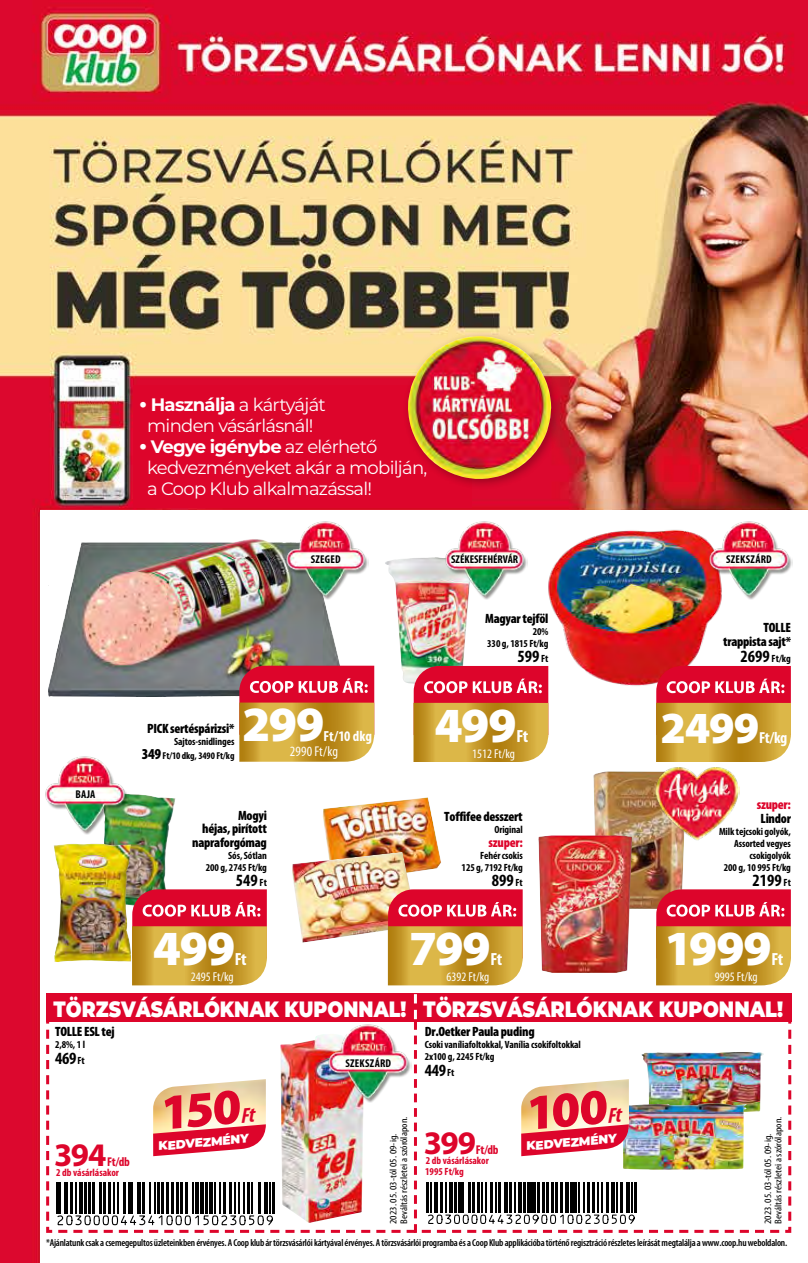
<style>
.page{position:relative;width:808px;height:1263px;background:#fff}
.page>*{position:absolute;margin:0;border:0;box-sizing:border-box;transform-origin:0 0}
.t1{font:900 49.5px "Myriad Pro";color:#fff}
.t2{font:900 49.35px "Myriad Pro";letter-spacing:-.02em;color:#fff}
.t3{font:900 44.7px "Myriad Pro";color:#fff}
.t4{font:700 33px "Myriad Pro";letter-spacing:-.04em;color:#dd052b}
.t5{font:900 22.2px "Montserrat";color:#fff;scale:.85 1}
.t6{font:18px/21px "Montserrat";letter-spacing:-.04em;color:#fff;text-align:center}
.t7{font:700 condensed 17.7px "Myriad Pro";letter-spacing:-.035em;color:#fff}
.t8{font:700 condensed 17.25px "Myriad Pro";color:#000}
.t9{font:700 condensed 16.05px "Myriad Pro";color:#fff}
.t10{font:700 condensed 14.7px "Myriad Pro";color:#fff}
.t11{font:condensed 14.25px "Myriad Pro";color:#fff}
.t12{font:900 condensed 13.5px/13.5px "Myriad Pro";letter-spacing:-.02em;color:#000;text-align:right}
.t13{font:900 condensed 13.5px "Myriad Pro";letter-spacing:-.02em;color:#dd052b}
.t14{font:condensed 12.9px "Myriad Pro";color:#fff}
.t15{font:700 condensed 12.75px "Myriad Pro";letter-spacing:-.02em;color:#dd052b}
.t16{font:900 12.15px "Montserrat";color:#fff}
.t17{font:700 condensed 11.4px "Myriad Pro";letter-spacing:.02em;color:#000}
.t18{font:700 condensed 11.4px "Myriad Pro";letter-spacing:-.005em;color:#000}
.t19{font:700 condensed 10.5px/12px "Myriad Pro";letter-spacing:-.01em;color:#000;text-align:right}
.t20{font:700 condensed 10.5px/10.5px "Myriad Pro";color:#dd052b}
.t21{font:600 condensed 10.05px "Myriad Pro";letter-spacing:-.02em;color:#000}
.t22{font:700 condensed 10.05px "Myriad Pro";letter-spacing:-.01em;color:#000}
.t23{font:condensed 9.75px/10.5px "Myriad Pro";color:#000;scale:1.16 1}
.s1{font-weight:700;font-size:22.5px}
.s2{font-weight:700}
.s3{font-size:10.5px}
.s4{font-weight:900;font-size:15.15px}
.s5{font-size:17.25px}
</style>
<div class="page">
<img style="left:0;top:0;width:808px;height:1263px">
<div style="left:41px;top:511px;width:767px;height:752px;background:#fff"></div>
<div style="left:134px;top:385px;width:338px;height:122px;background:#dd052b"></div>
<svg style="left:46px;top:1016px;width:746px;height:217px"></svg>
<div style="left:46px;top:993px;width:745px;height:29px;background:#dd052b"></div>
<div style="left:48px;top:536px;width:302px;height:162px;background:#000;opacity:.34"></div>
<div style="left:385px;top:557px;width:95px;height:126px;background:#000;opacity:.34"></div>
<img style="left:548px;top:529px;width:174px;height:169px">
<div style="left:331px;top:797px;width:110px;height:87px;background:#fff;opacity:.75"></div>
<div style="left:323px;top:797px;width:107px;height:87px;background:#000;opacity:.34"></div>
<div style="left:296px;top:852px;width:120px;height:91px;background:#fff;opacity:.75"></div>
<div style="left:292px;top:852px;width:118px;height:91px;background:#000;opacity:.34"></div>
<div style="left:54px;top:843px;width:77px;height:119px;background:#000;opacity:.34"></div>
<div style="left:402px;top:331px;width:160px;height:159px;background:#000;opacity:.3"></div>
<img style="left:407px;top:336px;width:144px;height:143px">
<div style="left:593px;top:771px;width:93px;height:138px;background:#000;opacity:.34"></div>
<div style="left:538px;top:835px;width:94px;height:138px;background:#000;opacity:.34"></div>
<img style="left:282px;top:521px;width:87px;height:79px">
<img style="left:705px;top:521px;width:87px;height:79px">
<img style="left:441px;top:521px;width:87px;height:79px">
<img style="left:45px;top:756px;width:80px;height:79px">
<img style="left:655px;top:767px;width:84px;height:74px">
<svg style="left:413px;top:666px;width:135px;height:96px;background:#d2743d"></svg>
<svg style="left:656px;top:666px;width:135px;height:96px;background:#d2713a"></svg>
<img style="left:92px;top:791px;width:175px;height:194px">
<svg style="left:388px;top:889px;width:135px;height:96px;background:#d3733c"></svg>
<svg style="left:656px;top:889px;width:135px;height:96px;background:#d2723b"></svg>
<svg style="left:239px;top:666px;width:135px;height:96px;background:#d1723b"></svg>
<img style="left:55px;top:994px;width:727px;height:239px">
<h3 class="t6" style="left:139px;top:393px;width:188px"><span class="s1">•</span> <span class="s2">Használja</span> a kártyáját minden vásárlásnál!</h3>
<h3 class="t6" style="left:147px;top:435px;width:282px;text-align:left;text-indent:-8px"><span class="s1">•</span> <span class="s2">Vegye igénybe</span> az elérhető kedvezményeket akár a mobilján, a Coop Klub alkalmazással!</h3>
<p class="t17" style="left:311px;top:552px;width:31px">SZEGED</p>
<p class="t18" style="left:451px;top:552px;width:69px">SZÉKESFEHÉRVÁR</p>
<p class="t17" style="left:726px;top:552px;width:47px">SZEKSZÁRD</p>
<p class="t17" style="left:75px;top:787px;width:22px">BAJA</p>
<p class="t12" style="left:485px;top:612px;width:65px">Magyar tejföl</p>
<p class="t19" style="left:487px;top:625px;width:63px">20%<br>330 g, 1815 Ft/kg</p>
<h3 class="t8" style="left:517px;top:646px;width:33px">599 <span class="s3">Ft</span></h3>
<p class="t12" style="left:147px;top:721px;width:89px">PICK sertéspárizsi*</p>
<p class="t19" style="left:174px;top:735px;width:62px">Sajtos-snidlinges</p>
<p class="t22" style="left:142px;top:749px;width:94px"><span class="s4">349</span> Ft/10 dkg, 3490 Ft/kg</p>
<h1 class="t1" style="left:242px;top:696px;width:84px">299</h1>
<h3 class="t10" style="left:323px;top:727px;width:50px">Ft/10 dkg</h3>
<h3 class="t11" style="left:290px;top:743px;width:50px">2990 Ft/kg</h3>
<h2 class="t2" style="left:434px;top:697px;width:84px">499</h2>
<h3 class="t7" style="left:516px;top:725px;width:13px">Ft</h3>
<p class="t14" style="left:472px;top:745px;width:44px">1512 Ft/kg</p>
<p class="t12" style="left:192px;top:808px;width:76px">Mogyi<br>héjas, pirított napraforgómag</p>
<p class="t19" style="left:206px;top:849px;width:63px">Sós, Sótlan<br>200 g, 2745 Ft/kg</p>
<h3 class="t8" style="left:236px;top:869px;width:33px">549 <span class="s3">Ft</span></h3>
<p class="t12" style="left:444px;top:809px;width:80px">Toffifee desszert</p>
<p class="t19" style="left:494px;top:823px;width:30px">Original</p>
<p class="t13" style="left:488px;top:833px;width:36px">szuper:</p>
<p class="t19" style="left:462px;top:849px;width:63px">Fehér csokis<br>125 g, 7192 Ft/kg</p>
<h3 class="t8" style="left:492px;top:869px;width:33px">899 <span class="s3">Ft</span></h3>
<h2 class="t2" style="left:153px;top:920px;width:84px">499</h2>
<h3 class="t7" style="left:235px;top:948px;width:13px">Ft</h3>
<h2 class="t2" style="left:409px;top:920px;width:83px">799</h2>
<h3 class="t7" style="left:490px;top:948px;width:13px">Ft</h3>
<p class="t14" style="left:191px;top:969px;width:44px">2495 Ft/kg</p>
<p class="t14" style="left:447px;top:969px;width:44px">6392 Ft/kg</p>
<p class="t12" style="left:723px;top:621px;width:69px">TOLLE trappista sajt*</p>
<p class="t19" style="left:741px;top:652px;width:52px"><span class="s5">2699</span> Ft/kg</p>
<h3 class="t3" style="left:660px;top:702px;width:100px">2499</h3>
<h3 class="t9" style="left:759px;top:727px;width:30px">Ft/kg</h3>
<p class="t13" style="left:757px;top:796px;width:36px">szuper:</p>
<p class="t12" style="left:761px;top:811px;width:32px">Lindor</p>
<p class="t19" style="left:719px;top:825px;width:73px">Milk tejcsoki golyók,<br>Assorted vegyes csokigolyók<br>200 g, 10 995 Ft/kg</p>
<h3 class="t8" style="left:752px;top:869px;width:40px">2199 <span class="s3">Ft</span></h3>
<h2 class="t2" style="left:664px;top:920px;width:109px">1999</h2>
<h3 class="t7" style="left:771px;top:948px;width:13px">Ft</h3>
<p class="t14" style="left:715px;top:969px;width:44px">9995 Ft/kg</p>
<h3 class="t5" style="left:54px;top:992px;width:860px">TÖRZSVÁSÁRLÓKNAK KUPONNAL! TÖRZSVÁSÁRLÓKNAK KUPONNAL!</h3>
<p class="t12" style="left:55px;top:1024px;width:61px">TOLLE ESL tej</p>
<p class="t19" style="left:55px;top:1038px;width:32px">2,8%, 1 l</p>
<h3 class="t8" style="left:55px;top:1047px;width:31px">469 <span class="s3">Ft</span></h3>
<h3 class="t4" style="left:54px;top:1133px;width:54px">394</h3>
<p class="t15" style="left:107px;top:1153px;width:24px">Ft/db</p>
<p class="t20" style="left:56px;top:1167px;width:65px">2 db vásárlásakor</p>
<p class="t16" style="left:157px;top:1137px;width:92px;rotate:-5deg">KEDVEZMÉNY</p>
<p class="t17" style="left:345px;top:1055px;width:47px">SZEKSZÁRD</p>
<p class="t12" style="left:425px;top:1024px;width:111px">Dr.Oetker Paula puding</p>
<p class="t19" style="left:425px;top:1038px;width:158px;text-align:left">Csoki vaníliafoltokkal, Vanília csokifoltokkal<br>2x100 g, 2245 Ft/kg</p>
<h3 class="t8" style="left:425px;top:1059px;width:31px">449 <span class="s3">Ft</span></h3>
<p class="t23" style="left:388px;top:1224px;width:94px;rotate:-90deg">2023. 05. 03-tól 05. 09-ig.<br>Beváltás részletei a szórólapon.</p>
<h3 class="t4" style="left:424px;top:1121px;width:54px">399</h3>
<p class="t15" style="left:476px;top:1141px;width:24px">Ft/db</p>
<p class="t20" style="left:425px;top:1155px;width:65px">2 db vásárlásakor<br>1995 Ft/kg</p>
<p class="t16" style="left:525px;top:1137px;width:92px;rotate:-5deg">KEDVEZMÉNY</p>
<p class="t23" style="left:762px;top:1224px;width:94px;rotate:-90deg">2023. 05. 03-tól 05. 09-ig.<br>Beváltás részletei a szórólapon.</p>
<p class="t21" style="left:46px;top:1237px;width:743px">*Ajánlatunk csak a csemegepultos üzleteinkben érvényes. A Coop klub ár törzsvásárlói kártyával érvényes. A törzsvásárlói programba és a Coop Klub applikációba történő regisztráció részletes leírását megtalálja a www.coop.hu weboldalon.</p>
</div>
